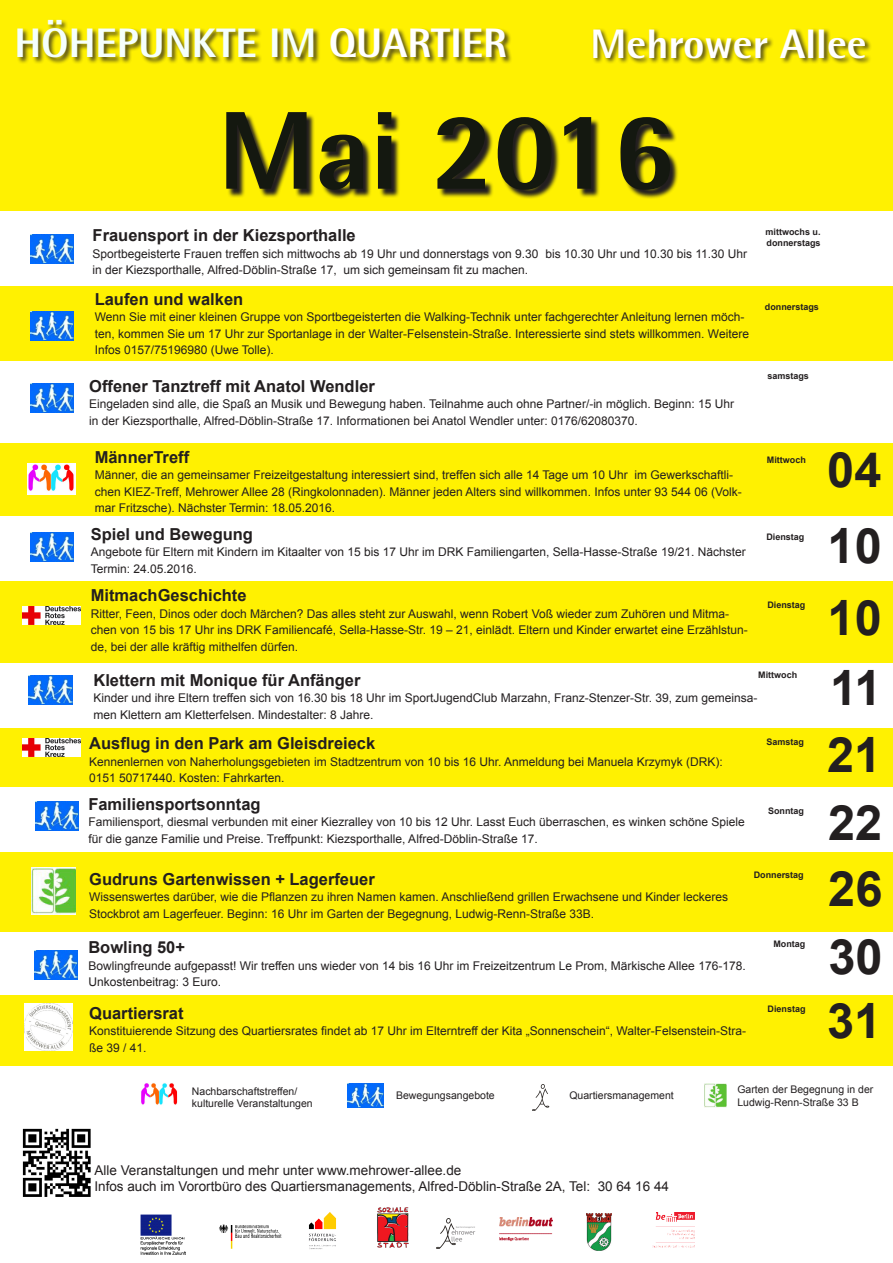
<style>
.page{position:relative;width:893px;height:1263px;background:#fff}
.page>*{position:absolute;margin:0;border:0;box-sizing:border-box;transform-origin:0 0}
.t1{font:111px "Rotis 75 TT";color:#141810}
.t2{font:700 48.75px "Arial";color:#231f20}
.t3{font:41.25px "Rotis 75 TT";color:#f5fffc}
.t4{font:41.25px "Rotis 75 TT";color:#fff}
.t5{font:700 16.5px "Arial";color:#231f20}
.t6{font:13.5px "Arial";color:#231f20}
.t7{font:12px/16.5px "Arial";color:#231f20}
.t8{font:10.5px "Arial";color:#231f20}
.t9{font:700 9px/10.8px "Arial";color:#231f20}
.s1{color:#fff}
</style>
<div class="page">
<div style="left:0;top:0;width:893px;height:1065px;background:#fff101"></div>
<img style="left:437px;top:1218px;width:38px;height:30px">
<div style="left:0;top:212px;width:893px;height:74px;background:#fff"></div>
<div style="left:0;top:361px;width:893px;height:82px;background:#fff"></div>
<div style="left:0;top:516px;width:893px;height:65px;background:#fff"></div>
<div style="left:0;top:663px;width:893px;height:65px;background:#fff"></div>
<div style="left:0;top:787px;width:893px;height:64px;background:#fff"></div>
<div style="left:0;top:932px;width:893px;height:63px;background:#fff"></div>
<svg style="left:228px;top:114px;width:450px;height:85px"></svg>
<img style="left:22px;top:1128px;width:69px;height:69px">
<div style="left:16px;top:19px;width:497px;height:45px;background:#231f20;opacity:.75"></div>
<img style="left:377px;top:1207px;width:32px;height:41px">
<img style="left:308px;top:1212px;width:29px;height:37px">
<div style="left:592px;top:28px;width:280px;height:37px;background:#231f20;opacity:.75"></div>
<img style="left:219px;top:1224px;width:63px;height:25px">
<img style="left:140px;top:1214px;width:46px;height:40px">
<img style="left:652px;top:1212px;width:42px;height:35px">
<img style="left:499px;top:1217px;width:54px;height:25px">
<img style="left:586px;top:1213px;width:25px;height:37px">
<img style="left:141px;top:1083px;width:37px;height:22px">
<img style="left:347px;top:1083px;width:36px;height:24px">
<img style="left:704px;top:1083px;width:22px;height:24px">
<img style="left:30px;top:234px;width:43px;height:29px">
<img style="left:30px;top:311px;width:43px;height:30px">
<img style="left:30px;top:383px;width:43px;height:30px">
<img style="left:532px;top:1084px;width:18px;height:26px">
<img style="left:28px;top:463px;width:47px;height:31px">
<img style="left:23px;top:606px;width:57px;height:18px">
<img style="left:23px;top:738px;width:57px;height:18px">
<img style="left:32px;top:867px;width:44px;height:48px">
<img style="left:30px;top:532px;width:44px;height:30px">
<img style="left:34px;top:950px;width:44px;height:30px">
<img style="left:29px;top:675px;width:43px;height:29px">
<img style="left:35px;top:801px;width:44px;height:29px">
<img style="left:25px;top:1003px;width:47px;height:47px">
<p class="t3" style="left:15px;top:17px;width:494px">HÖHEPUNKTE IM <span class="s1">QUARTIER</span></p>
<p class="t4" style="left:591px;top:17px;width:278px">Mehrower Allee</p>
<p class="t1" style="left:218px;top:81px;width:458px">Mai 2016</p>
<p class="t5" style="left:93px;top:224px;width:265px">Frauensport in der Kiezsporthalle</p>
<p class="t7" style="left:93px;top:245px;width:656px">Sportbegeisterte Frauen treffen sich mittwochs ab 19 Uhr und donnerstags von 9.30 bis 10.30 Uhr und 10.30 bis 11.30 Uhr in der Kiezsporthalle, Alfred-Döblin-Straße 17, um sich gemeinsam fit zu machen.</p>
<p class="t5" style="left:95px;top:288px;width:150px">Laufen und walken</p>
<p class="t7" style="left:95px;top:309px;width:656px">Wenn Sie mit einer kleinen Gruppe von Sportbegeisterten die Walking-Technik unter fachgerechter Anleitung lernen möch&shy;ten, kommen Sie um 17 Uhr zur Sportanlage in der Walter-Felsenstein-Straße. Interessierte sind stets willkommen. Weitere<br>Infos 0157/75196980 (Uwe Tolle).</p>
<p class="t5" style="left:89px;top:375px;width:287px">Offener Tanztreff mit Anatol Wendler</p>
<p class="t7" style="left:89px;top:396px;width:646px">Eingeladen sind alle, die Spaß an Musik und Bewegung haben. Teilnahme auch ohne Partner/-in möglich. Beginn: 15 Uhr in der Kiezsporthalle, Alfred-Döblin-Straße 17. Informationen bei Anatol Wendler unter: 0176/62080370.</p>
<p class="t5" style="left:95px;top:445px;width:96px">MännerTreff</p>
<p class="t7" style="left:95px;top:467px;width:648px">Männer, die an gemeinsamer Freizeitgestaltung interessiert sind, treffen sich alle 14 Tage um 10 Uhr im Gewerkschaftli&shy;chen KIEZ-Treff, Mehrower Allee 28 (Ringkolonnaden). Männer jeden Alters sind willkommen. Infos unter 93 544 06 (Volk&shy;mar Fritzsche). Nächster Termin: 18.05.2016.</p>
<p class="t5" style="left:91px;top:522px;width:164px">Spiel und Bewegung</p>
<p class="t7" style="left:91px;top:544px;width:656px">Angebote für Eltern mit Kindern im Kitaalter von 15 bis 17 Uhr im DRK Familiengarten, Sella-Hasse-Straße 19/21. Nächster<br>Termin: 24.05.2016.</p>
<p class="t9" style="left:766px;top:226px;width:57px">mittwochs u. donnerstags</p>
<p class="t9" style="left:765px;top:302px;width:56px">donnerstags</p>
<p class="t9" style="left:767px;top:370px;width:43px">samstags</p>
<p class="t9" style="left:767px;top:454px;width:40px">Mittwoch</p>
<p class="t9" style="left:766px;top:531px;width:40px">Dienstag</p>
<p class="t2" style="left:827px;top:436px;width:56px">04</p>
<p class="t2" style="left:828px;top:512px;width:56px">10</p>
<p class="t5" style="left:91px;top:584px;width:157px">MitmachGeschichte</p>
<p class="t7" style="left:91px;top:605px;width:658px">Ritter, Feen, Dinos oder doch Märchen? Das alles steht zur Auswahl, wenn Robert Voß wieder zum Zuhören und Mitma&shy;chen von 15 bis 17 Uhr ins DRK Familiencafé, Sella-Hasse-Str. 19 – 21, einlädt. Eltern und Kinder erwartet eine Erzählstun&shy;de, bei der alle kräftig mithelfen dürfen.</p>
<p class="t2" style="left:828px;top:583px;width:56px">10</p>
<p class="t9" style="left:767px;top:599px;width:40px">Dienstag</p>
<p class="t9" style="left:758px;top:670px;width:40px">Mittwoch</p>
<p class="t5" style="left:93px;top:668px;width:269px">Klettern mit Monique für Anfänger</p>
<p class="t7" style="left:93px;top:690px;width:666px">Kinder und ihre Eltern treffen sich von 16.30 bis 18 Uhr im SportJugendClub Marzahn, Franz-Stenzer-Str. 39, zum gemeinsa&shy;men Klettern am Kletterfelsen. Mindestalter: 8 Jahre.</p>
<p class="t2" style="left:830px;top:654px;width:53px">11</p>
<p class="t5" style="left:89px;top:732px;width:288px">Ausflug in den Park am Gleisdreieck</p>
<p class="t7" style="left:89px;top:753px;width:635px">Kennenlernen von Naherholungsgebieten im Stadtzentrum von 10 bis 16 Uhr. Anmeldung bei Manuela Krzymyk (DRK):<br>0151 50717440. Kosten: Fahrkarten.</p>
<p class="t9" style="left:766px;top:736px;width:39px">Samstag</p>
<p class="t2" style="left:827px;top:720px;width:56px">21</p>
<p class="t5" style="left:88px;top:792px;width:174px">Familiensportsonntag</p>
<p class="t7" style="left:88px;top:813px;width:658px">Familiensport, diesmal verbunden mit einer Kiezralley von 10 bis 12 Uhr. Lasst Euch überraschen, es winken schöne Spiele für die ganze Familie und Preise. Treffpunkt: Kiezsporthalle, Alfred-Döblin-Straße 17.</p>
<p class="t9" style="left:768px;top:806px;width:37px">Sonntag</p>
<p class="t2" style="left:828px;top:789px;width:56px">22</p>
<p class="t5" style="left:89px;top:867px;width:287px">Gudruns Gartenwissen + Lagerfeuer</p>
<p class="t7" style="left:89px;top:888px;width:640px">Wissenswertes darüber, wie die Pflanzen zu ihren Namen kamen. Anschließend grillen Erwachsene und Kinder leckeres<br>Stockbrot am Lagerfeuer. Beginn: 16 Uhr im Garten der Begegnung, Ludwig-Renn-Straße 33B.</p>
<p class="t9" style="left:754px;top:869px;width:52px">Donnerstag</p>
<p class="t2" style="left:828px;top:854px;width:56px">26</p>
<p class="t5" style="left:88px;top:936px;width:98px">Bowling 50+</p>
<p class="t7" style="left:88px;top:957px;width:659px">Bowlingfreunde aufgepasst! Wir treffen uns wieder von 14 bis 16 Uhr im Freizeitzentrum Le Prom, Märkische Allee 176-178.<br>Unkostenbeitrag: 3 Euro.</p>
<p class="t9" style="left:773px;top:938px;width:33px">Montag</p>
<p class="t2" style="left:828px;top:923px;width:56px">30</p>
<p class="t5" style="left:89px;top:1001px;width:96px">Quartiersrat</p>
<p class="t7" style="left:89px;top:1023px;width:658px">Konstituierende Sitzung des Quartiersrates findet ab 17 Uhr im Elterntreff der Kita „Sonnenschein“, Walter-Felsenstein-Stra&shy;ße 39 / 41.</p>
<p class="t9" style="left:767px;top:1004px;width:40px">Dienstag</p>
<p class="t2" style="left:827px;top:987px;width:56px">31</p>
<p class="t8" style="left:192px;top:1084px;width:107px">Nachbarschaftstreffen/</p>
<p class="t8" style="left:192px;top:1096px;width:122px">kulturelle Veranstaltungen</p>
<p class="t8" style="left:396px;top:1088px;width:100px">Bewegungsangebote</p>
<p class="t8" style="left:569px;top:1088px;width:106px">Quartiersmanagement</p>
<p class="t6" style="left:94px;top:1161px;width:368px">Alle Veranstaltungen und mehr unter www.mehrower-allee.de</p>
<p class="t6" style="left:94px;top:1177px;width:576px">Infos auch im Vorortbüro des Quartiersmanagements, Alfred-Döblin-Straße 2A, Tel: 30 64 16 44</p>
<p class="t8" style="left:737px;top:1082px;width:137px">Garten der Begegnung in der</p>
<p class="t8" style="left:737px;top:1094px;width:123px">Ludwig-Renn-Straße 33 B</p>
</div>
